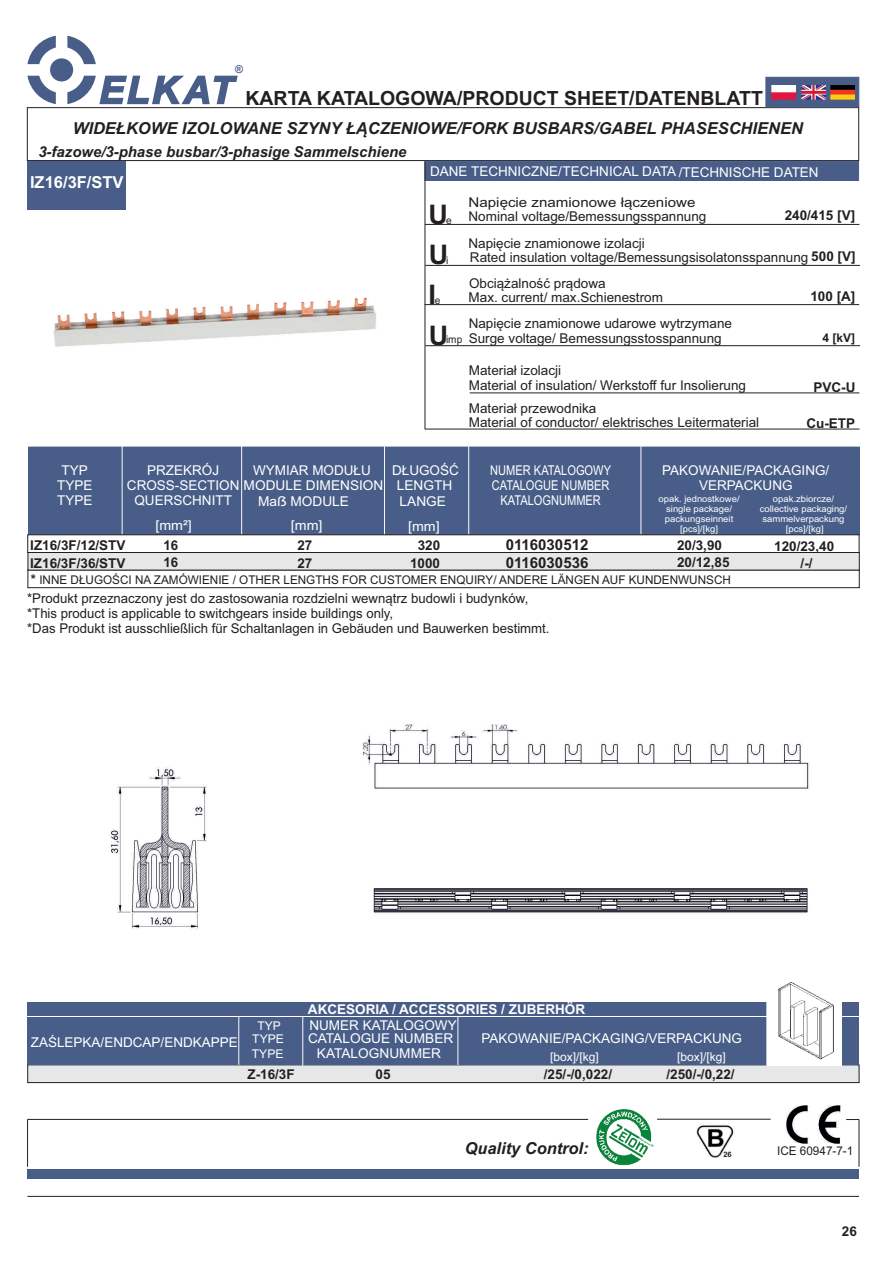
<style>
.page{position:relative;width:893px;height:1263px;background:#fff}
.page>*{position:absolute;margin:0;border:0;box-sizing:border-box;transform-origin:0 0}
.t1{font:700 27px "Arial";color:#231f20}
.t2{font:700 19.5px "Arial";color:#231f20}
.t3{font:italic 700 16.5px "Arial";color:#231f20}
.t4{font:700 16.5px "Arial";color:#fff}
.t5{font:italic 700 15px "Arial";color:#231f20}
.t6{font:700 15px "Arial";color:#231f20}
.t7{font:13.5px/15.1px "Arial";color:#231f20}
.t8{font:13.5px/15.1px "Arial";color:#fff;text-align:center}
.t9{font:700 13.5px/17.4px "Arial";color:#231f20;text-align:center}
.t10{font:13.5px/14.5px "Arial";color:#231f20;scale:1.12 1}
.t11{font:13.5px/15.3px "Arial Narrow";color:#fff;text-align:center}
.t12{font:700 13.5px "Arial";color:#fff}
.t13{font:13.5px "Arial";color:#fff;scale:1.05 1}
.t14{font:12px "Arial";color:#231f20}
.t15{font:12px/12.6px "Arial";color:#fff;text-align:center}
.t16{font:700 12px "Arial";color:#231f20}
.t17{font:700 10.95px "Arial";color:#485e88}
.t18{font:10.5px "Arial";color:#231f20;scale:.95 1}
.t19{font:9px/10.1px "Arial";color:#fff;text-align:center;scale:1.05 1}
.t20{font:700 7.5px "Arial";color:#231f20}
.s1{font-weight:700}
.s2{font-weight:700;font-size:13.5px}
</style>
<div class="page">
<div style="left:28px;top:1002px;width:831px;height:13px;background:#485e88"></div>
<svg style="left:27px;top:1064px;width:832px;height:19px;background:#d8d8da"></svg>
<div style="left:27px;top:107px;width:832px;height:54px;border:1px solid #231f20"></div>
<div style="left:426px;top:161px;width:433px;height:20px;background:#485e88"></div>
<hr style="left:425px;top:224px;width:434px;height:1px;background:#231f20">
<hr style="left:425px;top:265px;width:435px;height:1px;background:#231f20">
<hr style="left:425px;top:304px;width:434px;height:1px;background:#231f20">
<hr style="left:425px;top:345px;width:435px;height:1px;background:#231f20">
<hr style="left:470px;top:393px;width:389px;height:1px;background:#231f20">
<hr style="left:425px;top:429px;width:434px;height:1px;background:#231f20">
<div style="left:28px;top:446px;width:831px;height:88px;background:#485e88"></div>
<hr style="left:27px;top:446px;width:833px;height:1px;background:#fafafa">
<hr style="left:122px;top:446px;width:1px;height:89px;background:#fafafa">
<hr style="left:241px;top:446px;width:1px;height:89px;background:#fafafa">
<hr style="left:384px;top:446px;width:1px;height:89px;background:#fafafa">
<hr style="left:468px;top:446px;width:1px;height:89px;background:#fafafa">
<hr style="left:641px;top:446px;width:1px;height:89px;background:#fafafa">
<svg style="left:27px;top:534px;width:833px;height:54px"></svg>
<div style="left:28px;top:1017px;width:831px;height:48px;background:#485e88"></div>
<hr style="left:239px;top:1017px;width:1px;height:48px;background:#fafafa">
<hr style="left:302px;top:1017px;width:1px;height:49px;background:#fafafa">
<hr style="left:458px;top:1017px;width:1px;height:48px;background:#fafafa">
<div style="left:27px;top:1169px;width:832px;height:10px;background:#485e88"></div>
<img style="left:786px;top:1105px;width:54px;height:38px">
<hr style="left:859px;top:1119px;width:1px;height:48px;background:#231f20">
<hr style="left:27px;top:1119px;width:561px;height:1px;background:#231f20">
<svg style="left:846px;top:1119px;width:13px;height:1px"></svg>
<hr style="left:27px;top:1119px;width:1px;height:48px;background:#231f20">
<hr style="left:27px;top:1196px;width:832px;height:1px;background:#231f20">
<div style="left:27px;top:161px;width:99px;height:48px;background:#485e88"></div>
<hr style="left:425px;top:161px;width:1px;height:268px;background:#231f20">
<img style="left:596px;top:1109px;width:58px;height:56px">
<hr style="left:657px;top:1119px;width:114px;height:1px;background:#231f20">
<img style="left:696px;top:1125px;width:38px;height:33px">
<svg style="left:765px;top:77px;width:94px;height:30px;background:#4f6087"></svg>
<img style="left:772px;top:85px;width:24px;height:14px">
<img style="left:830px;top:85px;width:24px;height:14px">
<img style="left:801px;top:85px;width:24px;height:14px">
<svg style="left:27px;top:36px;width:212px;height:86px"></svg>
<img style="left:111px;top:767px;width:96px;height:163px">
<img style="left:363px;top:724px;width:446px;height:65px">
<img style="left:373px;top:888px;width:435px;height:25px">
<img style="left:53px;top:296px;width:324px;height:51px">
<img style="left:766px;top:982px;width:75px;height:83px">
<p class="t17" style="left:235px;top:65px;width:9px">®</p>
<h2 class="t2" style="left:245px;top:91px;width:519px">KARTA KATALOGOWA/PRODUCT SHEET/DATENBLATT</h2>
<p class="t3" style="left:73px;top:122px;width:731px">WIDEŁKOWE IZOLOWANE SZYNY ŁĄCZENIOWE/FORK BUSBARS/GABEL PHASESCHIENEN</p>
<p class="t5" style="left:38px;top:146px;width:370px">3-fazowe/3-phase busbar/3-phasige Sammelschiene</p>
<p class="t4" style="left:30px;top:176px;width:95px">IZ16/3F/STV</p>
<p class="t8" style="left:430px;top:165px;width:390px">DANE TECHNICZNE/TECHNICAL DATA /TECHNISCHE DATEN</p>
<h1 class="t1" style="left:429px;top:204px;width:21px">U</h1>
<p class="t10" style="left:469px;top:196px;width:214px">Napięcie znamionowe łączeniowe<br>Nominal voltage/Bemessungsspannung</p>
<p class="t9" style="left:785px;top:208px;width:72px">240/415 [V]</p>
<p class="t18" style="left:446px;top:216px;width:7px">e</p>
<p class="t7" style="left:468px;top:237px;width:178px">Napięcie znamionowe izolacji</p>
<h1 class="t1" style="left:429px;top:245px;width:21px">U</h1>
<p class="t7" style="left:470px;top:251px;width:387px">Rated insulation voltage/Bemessungsisolatonsspannung <span class="s1">500 [V]</span></p>
<p class="t9" style="left:810px;top:288px;width:47px">100 [A]</p>
<p class="t18" style="left:446px;top:257px;width:4px">i</p>
<h1 class="t1" style="left:429px;top:284px;width:9px">I</h1>
<p class="t7" style="left:469px;top:277px;width:138px">Obciążalność prądowa</p>
<p class="t18" style="left:435px;top:296px;width:7px">e</p>
<p class="t7" style="left:469px;top:291px;width:196px">Max. current/ max.Schienestrom</p>
<p class="t7" style="left:469px;top:318px;width:265px;line-height:14.1px">Napięcie znamionowe udarowe wytrzymane<br>Surge voltage/ Bemessungsstosspannung</p>
<h1 class="t1" style="left:429px;top:325px;width:21px">U</h1>
<p class="t18" style="left:446px;top:336px;width:19px">imp</p>
<p class="t7" style="left:469px;top:364px;width:94px">Materiał izolacji</p>
<p class="t16" style="left:822px;top:333px;width:34px">4 [kV]</p>
<p class="t7" style="left:469px;top:375px;width:279px;line-height:23px">Material of insulation/ Werkstoff fur Insolierung<br>Materiał przewodnika</p>
<p class="t7" style="left:469px;top:416px;width:292px">Material of conductor/ elektrisches Leitermaterial</p>
<p class="t9" style="left:806px;top:416px;width:50px">Cu-ETP</p>
<p class="t9" style="left:813px;top:379px;width:43px">PVC-U</p>
<p class="t8" style="left:57px;top:464px;width:37px">TYP<br>TYPE<br>TYPE</p>
<p class="t8" style="left:147px;top:464px;width:74px">PRZEKRÓJ</p>
<p class="t8" style="left:392px;top:464px;width:68px">DŁUGOŚĆ<br>LENGTH<br>LANGE</p>
<p class="t8" style="left:253px;top:464px;width:119px">WYMIAR MODUŁU</p>
<p class="t8" style="left:258px;top:494px;width:92px">Maẞ MODULE</p>
<p class="t8" style="left:127px;top:479px;width:258px">CROSS-SECTION MODULE DIMENSION</p>
<p class="t8" style="left:134px;top:494px;width:99px">QUERSCHNITT</p>
<p class="t13" style="left:155px;top:520px;width:36px">[mm²]</p>
<p class="t13" style="left:291px;top:520px;width:32px">[mm]</p>
<p class="t13" style="left:408px;top:521px;width:32px">[mm]</p>
<p class="t11" style="left:490px;top:464px;width:122px">NUMER KATALOGOWY<br>CATALOGUE NUMBER<br>KATALOGNUMMER</p>
<p class="t8" style="left:662px;top:464px;width:169px">PAKOWANIE/PACKAGING/<br>VERPACKUNG</p>
<p class="t19" style="left:658px;top:494px;width:79px">opak. jednostkowe/ single package/ packungseinneit [pcs]/[kg]</p>
<p class="t19" style="left:760px;top:495px;width:85px">opak.zbiorcze/ collective packaging/ sammelverpackung [pcs]/[kg]</p>
<p class="t9" style="left:30px;top:538px;width:97px">IZ16/3F/12/STV</p>
<p class="t9" style="left:163px;top:538px;width:16px">16</p>
<p class="t9" style="left:297px;top:538px;width:17px">27</p>
<p class="t6" style="left:506px;top:539px;width:84px">0116030512</p>
<p class="t9" style="left:677px;top:538px;width:47px">20/3,90</p>
<p class="t9" style="left:774px;top:538px;width:62px">120/23,40</p>
<p class="t9" style="left:410px;top:538px;width:32px">320<br>1000</p>
<p class="t9" style="left:30px;top:555px;width:97px">IZ16/3F/36/STV</p>
<p class="t9" style="left:163px;top:555px;width:16px">16</p>
<p class="t9" style="left:297px;top:556px;width:17px">27</p>
<p class="t6" style="left:506px;top:557px;width:84px">0116030536</p>
<p class="t9" style="left:677px;top:555px;width:54px">20/12,85</p>
<p class="t9" style="left:801px;top:555px;width:14px">/-/</p>
<p class="t14" style="left:31px;top:575px;width:701px"><span class="s2">*</span> INNE DŁUGOŚCI NA ZAMÓWIENIE / OTHER LENGTHS FOR CUSTOMER ENQUIRY/ ANDERE LÄNGEN AUF KUNDENWUNSCH</p>
<p class="t7" style="left:27px;top:592px;width:524px">*Produkt przeznaczony jest do zastosowania rozdzielni wewnątrz budowli i budynków, *This product is applicable to switchgears inside buildings only,<br>*Das Produkt ist ausschließlich für Schaltanlagen in Gebäuden und Bauwerken bestimmt.</p>
<p class="t8" style="left:31px;top:1036px;width:209px">ZAŚLEPKA/ENDCAP/ENDKAPPE</p>
<p class="t12" style="left:308px;top:1004px;width:279px">AKCESORIA / ACCESSORIES / ZUBERHÖR</p>
<p class="t8" style="left:309px;top:1019px;width:149px">NUMER KATALOGOWY</p>
<p class="t15" style="left:252px;top:1021px;width:33px">TYP<br>TYPE</p>
<p class="t15" style="left:252px;top:1049px;width:33px">TYPE</p>
<p class="t8" style="left:317px;top:1047px;width:126px">KATALOGNUMMER</p>
<p class="t8" style="left:308px;top:1032px;width:147px">CATALOGUE NUMBER</p>
<p class="t8" style="left:481px;top:1032px;width:262px">PAKOWANIE/PACKAGING/VERPACKUNG</p>
<p class="t15" style="left:550px;top:1052px;width:50px">[box]/[kg]</p>
<p class="t15" style="left:677px;top:1052px;width:50px">[box]/[kg]</p>
<p class="t9" style="left:666px;top:1067px;width:70px">/250/-/0,22/</p>
<p class="t9" style="left:247px;top:1067px;width:49px">Z-16/3F</p>
<p class="t9" style="left:375px;top:1067px;width:17px">05</p>
<p class="t9" style="left:544px;top:1067px;width:70px">/25/-/0,022/</p>
<p class="t3" style="left:465px;top:1142px;width:125px">Quality Control:</p>
<p class="t20" style="left:723px;top:1152px;width:10px">26</p>
<p class="t14" style="left:777px;top:1146px;width:78px">ICE 60947-7-1</p>
<p class="t9" style="left:842px;top:1224px;width:17px">26</p>
</div>
